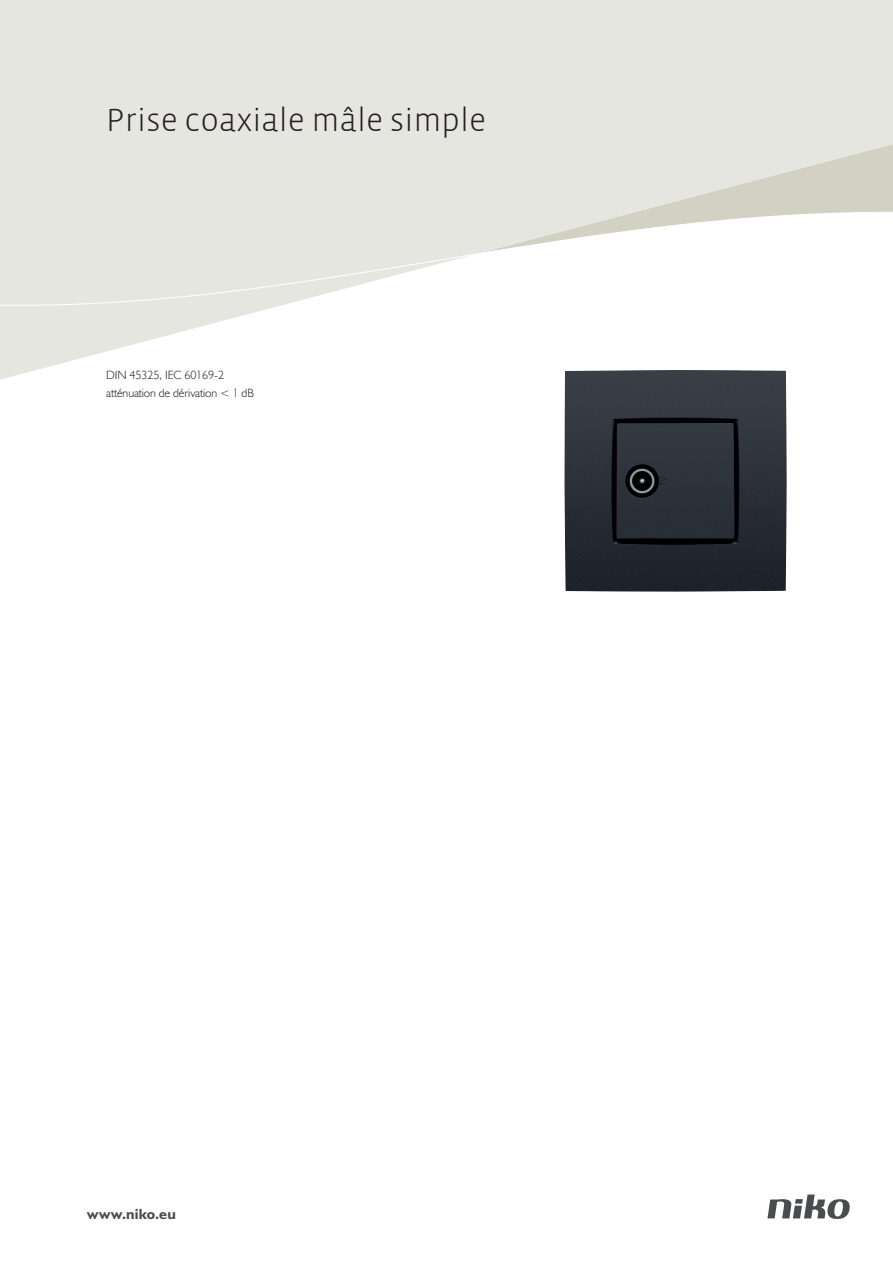
<style>
.page{position:relative;width:893px;height:1263px;background:#fff}
.page>*{position:absolute;margin:0;border:0;box-sizing:border-box;transform-origin:0 0}
.t1{font:300 33px "Vista Sans";color:#231f20}
.t2{font:700 15px "Humanist 521 BT";letter-spacing:.01em;color:#4b4c4d}
.t3{font:300 12px/18px "Humanist 521 BT";letter-spacing:-.01em;color:#231f20}
</style>
<div class="page">
<svg style="left:0;top:0;width:893px;height:380px;fill:#e6e6e0"></svg>
<svg style="left:0;top:209px;width:893px;height:101px"></svg>
<svg style="left:767px;top:1194px;width:83px;height:25px"></svg>
<img style="left:564px;top:370px;width:223px;height:222px">
<h1 class="t1" style="left:106px;top:100px;width:381px">Prise coaxiale mâle simple</h1>
<p class="t3" style="left:106px;top:366px;width:149px">DIN 45325, IEC 60169-2 atténuation de dérivation &lt; 1 dB</p>
<p class="t2" style="left:87px;top:1204px;width:90px">www.niko.eu</p>
</div>
